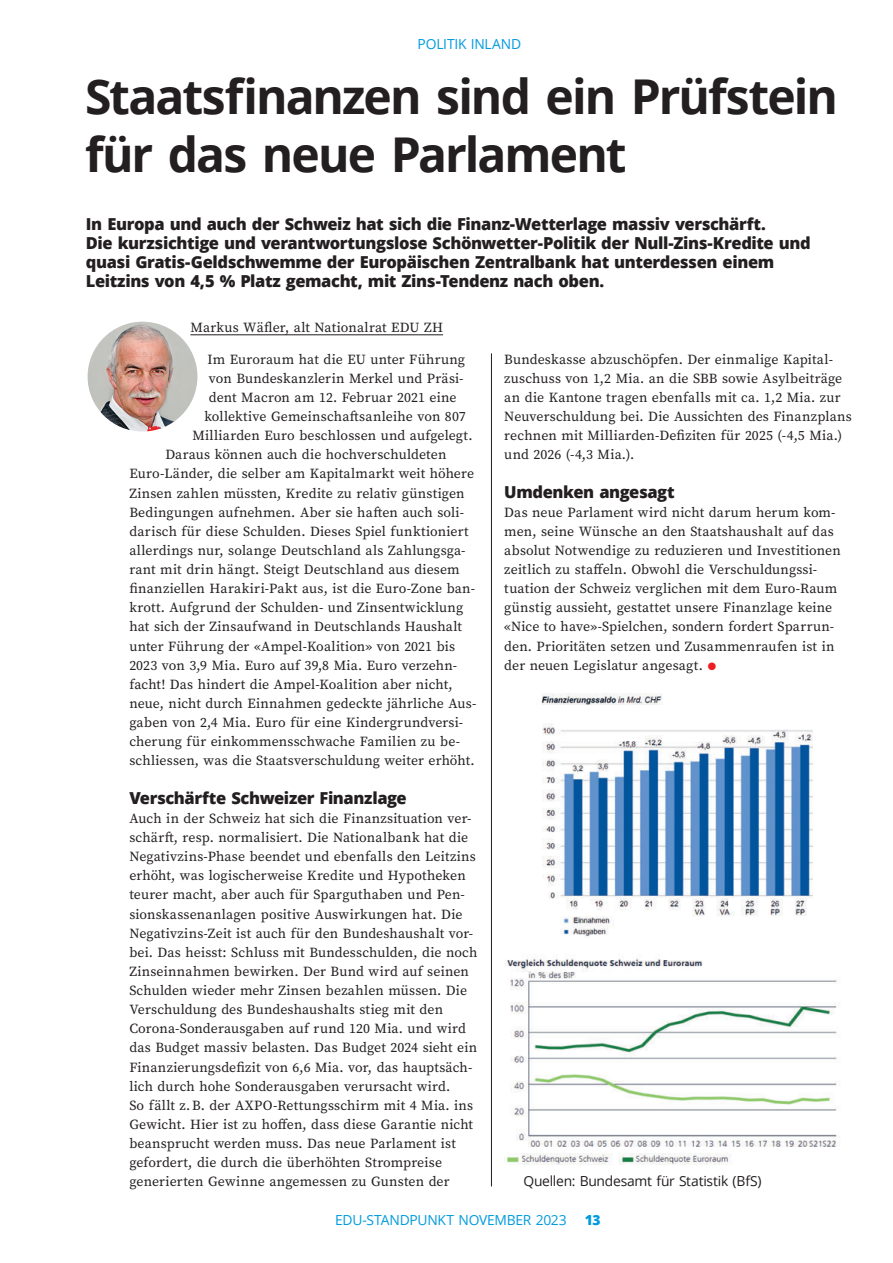
<style>
.page{position:relative;width:893px;height:1263px;background:#fff}
.page>*{position:absolute;margin:0;border:0;box-sizing:border-box;transform-origin:0 0}
.t1{font:700 48px/57.6px "Open Sans";letter-spacing:-.04em;color:#231f20}
.t2{font:800 16.5px/19.2px "Open Sans";letter-spacing:-.025em;color:#231f20}
.t3{font:13.8px/19.2px "Source Serif Pro";letter-spacing:.01em;color:#231f20}
.t4{font:13.8px "Open Sans";letter-spacing:-.02em;color:#009bde}
.t5{font:13.8px "Open Sans";letter-spacing:-.02em;color:#231f20}
.t6{font:800 13.8px "Open Sans";color:#009bde}
.s1{color:#ee1d23}
</style>
<div class="page">
<hr style="left:0;top:0;width:1px;height:1263px;background:#ebebed">
<img style="left:88px;top:322px;width:109px;height:109px;border-radius:55px">
<hr style="left:190px;top:334px;width:253px;height:1px;background:#231f20">
<hr style="left:491px;top:353px;width:1px;height:833px;background:#231f20">
<img style="left:541px;top:694px;width:272px;height:244px">
<img style="left:505px;top:958px;width:335px;height:207px">
<p class="t4" style="left:418px;top:34px;width:105px">POLITIK INLAND</p>
<h1 class="t1" style="left:85px;top:67px;width:754px">Staatsfinanzen sind ein Prüfstein für das neue Parlament</h1>
<p class="t2" style="left:86px;top:213px;width:726px">In Europa und auch der Schweiz hat sich die Finanz-Wetterlage massiv verschärft.<br>Die kurzsichtige und verantwortungslose Schönwetter-Politik der Null-Zins-Kredite und quasi Gratis-Geldschwemme der Europäischen Zentralbank hat unterdessen einem Leitzins von 4,5 % Platz gemacht, mit Zins-Tendenz nach oben.</p>
<p class="t3" style="left:190px;top:317px;width:254px">Markus Wäfler, alt Nationalrat EDU ZH</p>
<p class="t3" style="left:207px;top:349px;width:259px">Im Euroraum hat die EU unter Führung</p>
<p class="t3" style="left:209px;top:368px;width:256px">von Bundeskanzlerin Merkel und Präsi-</p>
<p class="t3" style="left:209px;top:388px;width:249px">dent Macron am 12. Februar 2021 eine</p>
<p class="t3" style="left:204px;top:407px;width:263px">kollektive Gemeinschaftsanleihe von 807</p>
<p class="t3" style="left:192px;top:426px;width:282px">Milliarden Euro beschlossen und aufgelegt.</p>
<p class="t3" style="left:165px;top:445px;width:283px">Daraus können auch die hochverschuldeten</p>
<p class="t3" style="left:129px;top:464px;width:346px">Euro-Länder, die selber am Kapitalmarkt weit höhere</p>
<p class="t3" style="left:129px;top:483px;width:337px">Zinsen zahlen müssten, Kredite zu relativ günstigen</p>
<p class="t3" style="left:129px;top:502px;width:336px">Bedingungen aufnehmen. Aber sie haften auch soli-</p>
<p class="t3" style="left:129px;top:522px;width:341px">darisch für diese Schulden. Dieses Spiel funktioniert</p>
<p class="t3" style="left:129px;top:541px;width:338px">allerdings nur, solange Deutschland als Zahlungsga-</p>
<p class="t3" style="left:129px;top:560px;width:332px">rant mit drin hängt. Steigt Deutschland aus diesem</p>
<p class="t3" style="left:129px;top:579px;width:347px">finanziellen Harakiri-Pakt aus, ist die Euro-Zone ban-</p>
<p class="t3" style="left:129px;top:598px;width:335px">krott. Aufgrund der Schulden- und Zinsentwicklung</p>
<p class="t3" style="left:129px;top:617px;width:334px">hat sich der Zinsaufwand in Deutschlands Haushalt</p>
<p class="t3" style="left:129px;top:636px;width:327px">unter Führung der «Ampel-Koalition» von 2021 bis</p>
<p class="t3" style="left:129px;top:655px;width:329px">2023 von 3,9 Mia. Euro auf 39,8 Mia. Euro verzehn-</p>
<p class="t3" style="left:129px;top:675px;width:325px">facht! Das hindert die Ampel-Koalition aber nicht,</p>
<p class="t3" style="left:129px;top:694px;width:349px">neue, nicht durch Einnahmen gedeckte jährliche Aus-</p>
<p class="t3" style="left:129px;top:713px;width:335px">gaben von 2,4 Mia. Euro für eine Kindergrundversi-</p>
<p class="t3" style="left:129px;top:732px;width:332px">cherung für einkommensschwache Familien zu be-</p>
<p class="t3" style="left:129px;top:751px;width:347px">schliessen, was die Staatsverschuldung weiter erhöht.</p>
<p class="t2" style="left:129px;top:787px;width:279px">Verschärfte Schweizer Finanzlage</p>
<p class="t3" style="left:129px;top:809px;width:350px">Auch in der Schweiz hat sich die Finanzsituation ver&shy;schärft, resp. normalisiert. Die Nationalbank hat die Negativzins-Phase beendet und ebenfalls den Leitzins erhöht, was logischerweise Kredite und Hypotheken teurer macht, aber auch für Sparguthaben und Pen&shy;sionskassenanlagen positive Auswirkungen hat. Die Negativzins-Zeit ist auch für den Bundeshaushalt vor&shy;bei. Das heisst: Schluss mit Bundesschulden, die noch Zinseinnahmen bewirken. Der Bund wird auf seinen Schulden wieder mehr Zinsen bezahlen müssen. Die Verschuldung des Bundeshaushalts stieg mit den Corona-Sonderausgaben auf rund 120 Mia. und wird das Budget massiv belasten. Das Budget 2024 sieht ein Finanzierungsdefizit von 6,6 Mia. vor, das hauptsäch&shy;lich durch hohe Sonderausgaben verursacht wird.<br>So fällt z.B. der AXPO-Rettungsschirm mit 4 Mia. ins Gewicht. Hier ist zu hoffen, dass diese Garantie nicht beansprucht werden muss. Das neue Parlament ist gefordert, die durch die überhöhten Strompreise generierten Gewinne angemessen zu Gunsten der</p>
<p class="t3" style="left:504px;top:349px;width:349px">Bundeskasse abzuschöpfen. Der einmalige Kapital&shy;zuschuss von 1,2 Mia. an die SBB sowie Asylbeiträge an die Kantone tragen ebenfalls mit ca. 1,2 Mia. zur Neuverschuldung bei. Die Aussichten des Finanzplans rechnen mit Milliarden-Defiziten für 2025 (-4,5 Mia.) und 2026 (-4,3 Mia.).</p>
<p class="t2" style="left:504px;top:481px;width:172px">Umdenken angesagt</p>
<p class="t3" style="left:504px;top:502px;width:338px">Das neue Parlament wird nicht darum herum kom&shy;men, seine Wünsche an den Staatshaushalt auf das absolut Notwendige zu reduzieren und Investitionen zeitlich zu staffeln. Obwohl die Verschuldungssi&shy;tuation der Schweiz verglichen mit dem Euro-Raum günstig aussieht, gestattet unsere Finanzlage keine «Nice to have»-Spielchen, sondern fordert Sparrun&shy;den. Prioritäten setzen und Zusammenraufen ist in der neuen Legislatur angesagt. <span class="s1">●</span></p>
<p class="t5" style="left:523px;top:1172px;width:240px">Quellen: Bundesamt für Statistik (BfS)</p>
<p class="t4" style="left:335px;top:1210px;width:233px">EDU-STANDPUNKT NOVEMBER 2023</p>
<p class="t6" style="left:585px;top:1209px;width:17px">13</p>
</div>
